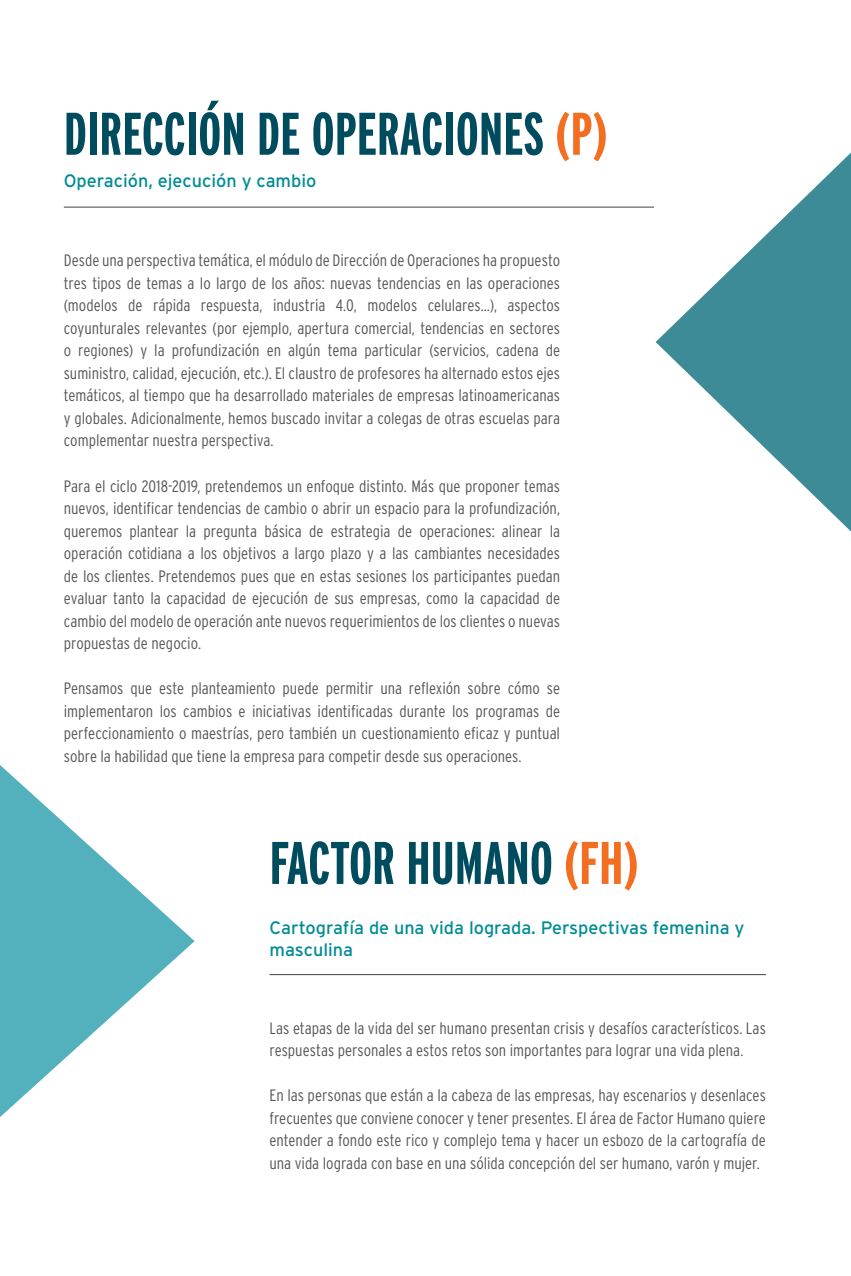
<style>
.page{position:relative;width:851px;height:1276px;background:#fff}
.page>*{position:absolute;margin:0;border:0;box-sizing:border-box;transform-origin:0 0}
.t1{font:700 extra-condensed 60px "Interstate";color:#004c5f}
.t2{font:18px/21.6px "Interstate";color:#008c95}
.t3{font:300 condensed 16.5px/22.5px "Interstate";color:#56565a;text-align:justify}
.s1{color:#f36e21}
</style>
<div class="page">
<svg style="left:655px;top:153px;width:195px;height:378px"></svg>
<svg style="left:0;top:765px;width:194px;height:352px"></svg>
<hr style="left:64px;top:207px;width:590px;height:1px;background:#56565a">
<hr style="left:269px;top:974px;width:496px;height:1px;background:#56565a">
<h1 class="t1" style="left:64px;top:101px;width:545px">DIRECCIÓN DE OPERACIONES <span class="s1">(P)</span></h1>
<p class="t2" style="left:64px;top:169px;width:254px">Operación, ejecución y cambio</p>
<p class="t3" style="left:64px;top:249px;width:497px">Desde una perspectiva temática, el módulo de Dirección de Operaciones ha propuesto tres tipos de temas a lo largo de los años: nuevas tendencias en las operaciones (modelos de rápida respuesta, industria 4.0, modelos celulares…), aspectos coyunturales relevantes (por ejemplo, apertura comercial, tendencias en sectores o regiones) y la profundización en algún tema particular (servicios, cadena de suministro, calidad, ejecución, etc.). El claustro de profesores ha alternado estos ejes temáticos, al tiempo que ha desarrollado materiales de empresas latinoamericanas y globales. Adicionalmente, hemos buscado invitar a colegas de otras escuelas para complementar nuestra perspectiva.</p>
<p class="t3" style="left:64px;top:474px;width:497px">Para el ciclo 2018-2019, pretendemos un enfoque distinto. Más que proponer temas nuevos, identificar tendencias de cambio o abrir un espacio para la profundización, queremos plantear la pregunta básica de estrategia de operaciones: alinear la operación cotidiana a los objetivos a largo plazo y a las cambiantes necesidades de los clientes. Pretendemos pues que en estas sesiones los participantes puedan evaluar tanto la capacidad de ejecución de sus empresas, como la capacidad de cambio del modelo de operación ante nuevos requerimientos de los clientes o nuevas propuestas de negocio.</p>
<p class="t3" style="left:64px;top:677px;width:497px">Pensamos que este planteamiento puede permitir una reflexión sobre cómo se implementaron los cambios e iniciativas identificadas durante los programas de perfeccionamiento o maestrías, pero también un cuestionamiento eficaz y puntual sobre la habilidad que tiene la empresa para competir desde sus operaciones.</p>
<h1 class="t1" style="left:269px;top:829px;width:370px">FACTOR HUMANO <span class="s1">(FH)</span></h1>
<p class="t2" style="left:269px;top:916px;width:476px">Cartografía de una vida lograda. Perspectivas femenina y masculina</p>
<p class="t3" style="left:269px;top:1016px;width:497px">Las etapas de la vida del ser humano presentan crisis y desafíos característicos. Las respuestas personales a estos retos son importantes para lograr una vida plena.</p>
<p class="t3" style="left:269px;top:1084px;width:497px">En las personas que están a la cabeza de las empresas, hay escenarios y desenlaces frecuentes que conviene conocer y tener presentes. El área de Factor Humano quiere entender a fondo este rico y complejo tema y hacer un esbozo de la cartografía de una vida lograda con base en una sólida concepción del ser humano, varón y mujer.</p>
</div>
